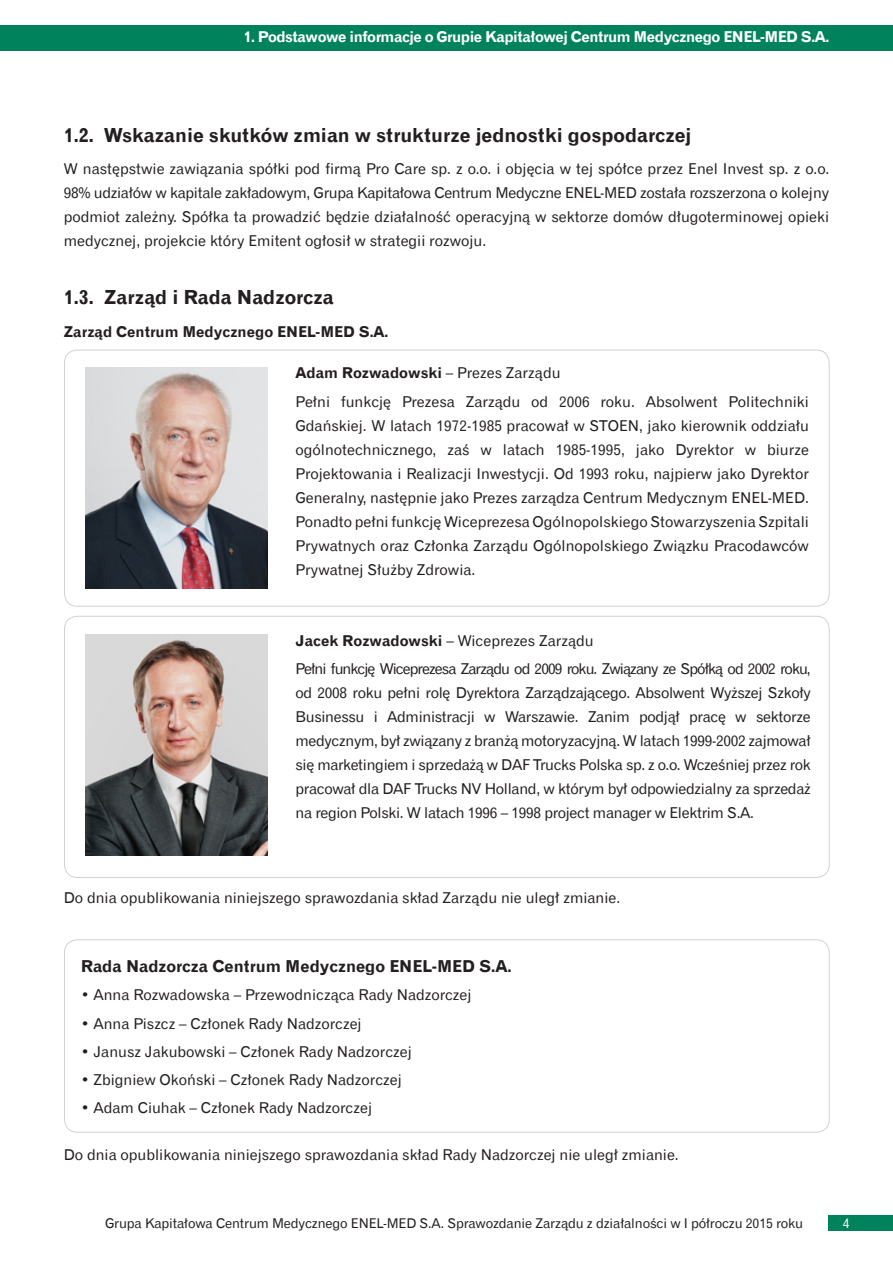
<style>
.page{position:relative;width:893px;height:1263px;background:#fff}
.page>*{position:absolute;margin:0;border:0;box-sizing:border-box;transform-origin:0 0}
.t1{font:19.5px "Gothic 720 EU Bold";color:#231f20}
.t2{font:16.5px "Gothic 720 EU Bold";color:#231f20}
.t3{font:15px/24px "Gothic 720 EU Normal";color:#231f20;text-align:justify}
.t4{font:15px/28.2px "Gothic 720 EU Normal";letter-spacing:-.06em;color:#231f20}
.t5{font:15px "Gothic 720 EU Bold";letter-spacing:-.03em;color:#fff}
.t6{font:15px "Gothic 720 EU Bold";color:#231f20}
.t7{font:13.5px "Gothic 720 EU Normal";letter-spacing:-.01em;color:#231f20}
.t8{font:13.5px "Gothic 720 EU Normal";color:#fff}
.s1{font-family:"Gothic 720 EU Normal"}
.s2{font-family:"Gothic 720 EU Bold"}
</style>
<div class="page">
<div style="left:829px;top:1215px;width:64px;height:16px;background:#00835d"></div>
<div style="left:0;top:25px;width:893px;height:25px;background:#00835d"></div>
<div style="left:64px;top:350px;width:766px;height:257px;border:1px solid #d1d2d4;border-radius:13px"></div>
<div style="left:64px;top:939px;width:766px;height:193px;border:1px solid #d1d2d4;border-radius:13px"></div>
<img style="left:85px;top:367px;width:183px;height:221px">
<img style="left:85px;top:634px;width:183px;height:221px">
<p class="t5" style="left:244px;top:28px;width:587px">1. Podstawowe informacje o Grupie Kapitałowej Centrum Medycznego ENEL-MED S.A.</p>
<h1 class="t1" style="left:64px;top:123px;width:629px">1.2. Wskazanie skutków zmian w strukturze jednostki gospodarczej</h1>
<p class="t3" style="left:64px;top:157px;width:767px">W następstwie zawiązania spółki pod firmą Pro Care sp. z o.o. i objęcia w tej spółce przez Enel Invest sp. z o.o.<br>98% udziałów w kapitale zakładowym, Grupa Kapitałowa Centrum Medyczne ENEL-MED została rozszerzona o kolejny podmiot zależny. Spółka ta prowadzić będzie działalność operacyjną w sektorze domów długoterminowej opieki medycznej, projekcie który Emitent ogłosił w strategii rozwoju.</p>
<h1 class="t1" style="left:64px;top:285px;width:272px">1.3. Zarząd i Rada Nadzorcza</h1>
<p class="t6" style="left:64px;top:322px;width:326px">Zarząd Centrum Medycznego ENEL-MED S.A.</p>
<p class="t6" style="left:296px;top:364px;width:266px">Adam Rozwadowski <span class="s1">– Prezes Zarządu</span></p>
<p class="t3" style="left:296px;top:390px;width:515px">Pełni funkcję Prezesa Zarządu od 2006 roku. Absolwent Politechniki Gdańskiej. W latach 1972-1985 pracował w STOEN, jako kierownik oddziału ogólnotechnicznego, zaś w latach 1985-1995, jako Dyrektor w biurze Projektowania i Realizacji Inwestycji. Od 1993 roku, najpierw jako Dyrektor Generalny, następnie jako Prezes zarządza Centrum Medycznym ENEL-MED.<br>Ponadto pełni funkcję Wiceprezesa Ogólnopolskiego Stowarzyszenia Szpitali Prywatnych oraz Członka Zarządu Ogólnopolskiego Związku Pracodawców Prywatnej Służby Zdrowia.</p>
<p class="t4" style="left:296px;top:627px;width:517px"><span class="s2">Jacek Rozwadowski</span> – Wiceprezes Zarządu<br>Pełni funkcję Wiceprezesa Zarządu od 2009 roku. Związany ze Spółką od 2002 roku,</p>
<p class="t3" style="left:296px;top:681px;width:517px">od 2008 roku pełni rolę Dyrektora Zarządzającego. Absolwent Wyższej Szkoły Businessu i Administracji w Warszawie. Zanim podjął pracę w sektorze medycznym, był związany z branżą motoryzacyjną. W latach 1999-2002 zajmował się marketingiem i sprzedażą w DAF Trucks Polska sp. z o.o. Wcześniej przez rok pracował dla DAF Trucks NV Holland, w którym był odpowiedzialny za sprzedaż na region Polski. W latach 1996 – 1998 project manager w Elektrim S.A.</p>
<p class="t3" style="left:64px;top:886px;width:558px">Do dnia opublikowania niniejszego sprawozdania skład Zarządu nie uległ zmianie.</p>
<p class="t2" style="left:81px;top:956px;width:433px">Rada Nadzorcza Centrum Medycznego ENEL-MED S.A.</p>
<p class="t3" style="left:81px;top:983px;width:392px">• Anna Rozwadowska – Przewodnicząca Rady Nadzorczej</p>
<p class="t3" style="left:81px;top:1012px;width:282px">• Anna Piszcz – Członek Rady Nadzorczej</p>
<p class="t3" style="left:81px;top:1040px;width:332px">• Janusz Jakubowski – Członek Rady Nadzorczej</p>
<p class="t3" style="left:81px;top:1068px;width:322px">• Zbigniew Okoński – Członek Rady Nadzorczej</p>
<p class="t3" style="left:81px;top:1096px;width:293px">• Adam Ciuhak – Członek Rady Nadzorczej</p>
<p class="t3" style="left:64px;top:1143px;width:616px">Do dnia opublikowania niniejszego sprawozdania skład Rady Nadzorczej nie uległ zmianie.</p>
<p class="t7" style="left:105px;top:1215px;width:700px">Grupa Kapitałowa Centrum Medycznego ENEL-MED S.A. Sprawozdanie Zarządu z działalności w I półroczu 2015 roku</p>
<p class="t8" style="left:843px;top:1215px;width:8px">4</p>
</div>
